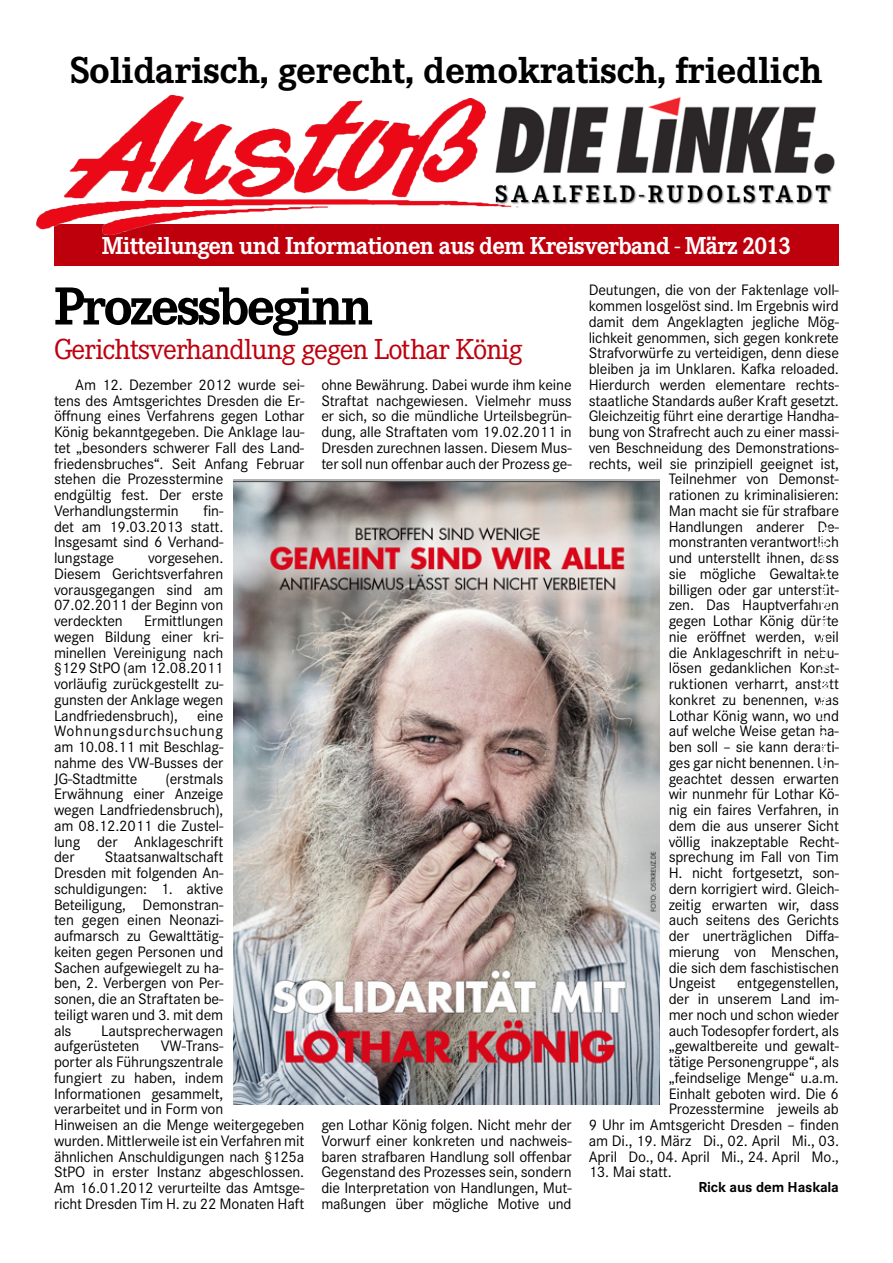
<style>
.page{position:relative;width:893px;height:1263px;background:#fff}
.page>*{position:absolute;margin:0;border:0;box-sizing:border-box;transform-origin:0 0}
.t1{font:700 55.5px "Corporate E";letter-spacing:-.05em;color:#000}
.t2{font:700 39px "Corporate E";letter-spacing:-.01em;color:#000}
.t3{font:30px "Corporate E";letter-spacing:-.03em;color:#be000d}
.t4{font:700 25.5px "Corporate E";letter-spacing:-.03em;color:#fff;scale:.96 1}
.t5{font:15.75px/15.8px "Corporate S";letter-spacing:-.01em;color:#000;text-align:justify}
.t6{font:700 15px "Corporate S";letter-spacing:-.01em;color:#000}
</style>
<div class="page">
<img style="left:523px;top:97px;width:312px;height:108px">
<div style="left:54px;top:224px;width:785px;height:42px;background:#be000d"></div>
<img style="left:36px;top:94px;width:487px;height:141px">
<img style="left:234px;top:479px;width:425px;height:625px">
<h2 class="t2" style="left:70px;top:48px;width:754px">Solidarisch, gerecht, demokratisch, friedlich</h2>
<h3 class="t4" style="left:102px;top:232px;width:719px">Mitteilungen und Informationen aus dem Kreisverband - März 2013</h3>
<h1 class="t1" style="left:54px;top:275px;width:320px">Prozessbeginn</h1>
<h3 class="t3" style="left:54px;top:333px;width:470px">Gerichtsverhandlung gegen Lothar König</h3>
<p class="t5" style="left:321px;top:377px;width:252px">ohne Bewährung. Dabei wurde ihm keine Straftat nachgewiesen. Vielmehr muss er sich, so die mündliche Urteilsbegrün&shy;dung, alle Straftaten vom 19.02.2011 in Dresden zurechnen lassen. Diesem Mus&shy;ter soll nun offenbar auch der Prozess ge-</p>
<p class="t5" style="left:54px;top:377px;width:252px;text-align:left;text-indent:21px">Am 12. Dezember 2012 wurde sei&shy;tens des Amtsgerichtes Dresden die Er&shy;öffnung eines Verfahrens gegen Lothar König bekanntgegeben. Die Anklage lau&shy;tet „besonders schwerer Fall des Land&shy;friedensbruches“. Seit Anfang Februar stehen die Prozesstermine<br>endgültig fest. Der erste Verhandlungstermin</p>
<p class="t5" style="left:54px;top:503px;width:171px;text-indent:149px">fin&shy;det am 19.03.2013 statt.<br>Insgesamt sind 6 Verhand&shy;lungstage</p>
<p class="t5" style="left:54px;top:550px;width:171px;text-indent:94px">vorgesehen.<br>Diesem Gerichtsverfahren vorausgegangen sind am 07.02.2011 der Beginn von verdeckten</p>
<p class="t5" style="left:54px;top:613px;width:171px;text-indent:90px">Ermittlungen wegen Bildung einer kri&shy;minellen Vereinigung nach §129 StPO (am 12.08.2011 vorläufig zurückgestellt zu&shy;gunsten der Anklage wegen Landfriedensbruch), eine Wohnungsdurchsuchung am 10.08.11 mit Beschlag&shy;nahme des VW-Busses der JG-Stadtmitte</p>
<p class="t5" style="left:54px;top:771px;width:171px;text-indent:111px">(erstmals Erwähnung einer Anzeige wegen Landfriedensbruch), am 08.12.2011 die Zustel&shy;lung der Anklageschrift der</p>
<p class="t5" style="left:54px;top:849px;width:171px;text-indent:51px">Staatsanwaltschaft Dresden mit folgenden An&shy;schuldigungen: 1. aktive Beteiligung, Demonstran&shy;ten gegen einen Neonazi&shy;aufmarsch zu Gewalttätig&shy;keiten gegen Personen und Sachen aufgewiegelt zu ha&shy;ben, 2. Verbergen von Per&shy;sonen, die an Straftaten be&shy;teiligt waren und 3. mit dem als</p>
<p class="t5" style="left:54px;top:1023px;width:171px;text-indent:47px">Lautsprecherwagen aufgerüsteten</p>
<p class="t5" style="left:54px;top:1038px;width:252px;text-align:left;text-indent:107px">VW-Trans-<br>porter als Führungszentrale<br>fungiert zu haben, indem<br>Informationen gesammelt,<br>verarbeitet und in Form von<br>Hinweisen an die Menge weitergegeben wurden. Mittlerweile ist ein Verfahren mit ähnlichen Anschuldigungen nach §125a<br>StPO in erster Instanz abgeschlossen.<br>Am 16.01.2012 verurteilte das Amtsge&shy;richt Dresden Tim H. zu 22 Monaten Haft</p>
<p class="t5" style="left:321px;top:1117px;width:252px">gen Lothar König folgen. Nicht mehr der Vorwurf einer konkreten und nachweis&shy;baren strafbaren Handlung soll offenbar Gegenstand des Prozesses sein, sondern die Interpretation von Handlungen, Mut&shy;maßungen über mögliche Motive und</p>
<p class="t5" style="left:589px;top:282px;width:252px">Deutungen, die von der Faktenlage voll-</p>
<p class="t5" style="left:589px;top:298px;width:252px">kommen losgelöst sind. Im Ergebnis wird</p>
<p class="t5" style="left:589px;top:314px;width:252px">damit dem Angeklagten jegliche Mög-</p>
<p class="t5" style="left:589px;top:330px;width:252px">lichkeit genommen, sich gegen konkrete</p>
<p class="t5" style="left:589px;top:345px;width:252px">Strafvorwürfe zu verteidigen, denn diese</p>
<p class="t5" style="left:589px;top:361px;width:252px">bleiben ja im Unklaren. Kafka reloaded.</p>
<p class="t5" style="left:589px;top:377px;width:252px">Hierdurch werden elementare rechts-</p>
<p class="t5" style="left:589px;top:393px;width:252px">staatliche Standards außer Kraft gesetzt.</p>
<p class="t5" style="left:589px;top:408px;width:252px">Gleichzeitig führt eine derartige Handha-</p>
<p class="t5" style="left:589px;top:424px;width:252px">bung von Strafrecht auch zu einer massi-</p>
<p class="t5" style="left:589px;top:440px;width:252px">ven Beschneidung des Demonstrations-</p>
<p class="t5" style="left:589px;top:456px;width:252px">rechts, weil sie prinzipiell geeignet ist,</p>
<p class="t5" style="left:669px;top:471px;width:172px">Teilnehmer von Demonst-</p>
<p class="t5" style="left:669px;top:487px;width:172px">rationen zu kriminalisieren:</p>
<p class="t5" style="left:669px;top:503px;width:172px">Man macht sie für strafbare</p>
<p class="t5" style="left:669px;top:519px;width:172px">Handlungen anderer De-</p>
<p class="t5" style="left:669px;top:534px;width:172px">monstranten verantwortlich</p>
<p class="t5" style="left:669px;top:550px;width:172px">und unterstellt ihnen, dass</p>
<p class="t5" style="left:669px;top:566px;width:172px">sie mögliche Gewaltakte</p>
<p class="t5" style="left:669px;top:582px;width:172px">billigen oder gar unterstüt-</p>
<p class="t5" style="left:669px;top:597px;width:172px">zen. Das Hauptverfahren</p>
<p class="t5" style="left:669px;top:613px;width:172px">gegen Lothar König dürfte</p>
<p class="t5" style="left:669px;top:629px;width:172px">nie eröffnet werden, weil</p>
<p class="t5" style="left:669px;top:645px;width:172px">die Anklageschrift in nebu-</p>
<p class="t5" style="left:669px;top:660px;width:172px">lösen gedanklichen Konst-</p>
<p class="t5" style="left:669px;top:676px;width:172px">ruktionen verharrt, anstatt</p>
<p class="t5" style="left:669px;top:692px;width:172px">konkret zu benennen, was</p>
<p class="t5" style="left:669px;top:708px;width:172px">Lothar König wann, wo und</p>
<p class="t5" style="left:669px;top:723px;width:172px">auf welche Weise getan ha-</p>
<p class="t5" style="left:669px;top:739px;width:172px">ben soll – sie kann derarti-</p>
<p class="t5" style="left:669px;top:755px;width:172px">ges gar nicht benennen. Un-</p>
<p class="t5" style="left:669px;top:771px;width:172px">geachtet dessen erwarten</p>
<p class="t5" style="left:669px;top:786px;width:172px">wir nunmehr für Lothar Kö-</p>
<p class="t5" style="left:669px;top:802px;width:172px">nig ein faires Verfahren, in</p>
<p class="t5" style="left:669px;top:818px;width:172px">dem die aus unserer Sicht</p>
<p class="t5" style="left:669px;top:834px;width:172px">völlig inakzeptable Recht-</p>
<p class="t5" style="left:669px;top:849px;width:172px">sprechung im Fall von Tim</p>
<p class="t5" style="left:669px;top:865px;width:172px">H. nicht fortgesetzt, son-</p>
<p class="t5" style="left:669px;top:881px;width:172px">dern korrigiert wird. Gleich-</p>
<p class="t5" style="left:669px;top:897px;width:172px">zeitig erwarten wir, dass</p>
<p class="t5" style="left:669px;top:912px;width:172px">auch seitens des Gerichts</p>
<p class="t5" style="left:669px;top:928px;width:172px">der unerträglichen Diffa-</p>
<p class="t5" style="left:669px;top:944px;width:172px">mierung von Menschen,</p>
<p class="t5" style="left:669px;top:960px;width:172px">die sich dem faschistischen</p>
<p class="t5" style="left:669px;top:975px;width:49px">Ungeist</p>
<p class="t5" style="left:589px;top:975px;width:252px;text-align:right">entgegenstellen,<br>der in unserem Land im-<br>mer noch und schon wieder<br>auch Todesopfer fordert, als „gewaltbereite und gewalt-<br>tätige Personengruppe“, als<br>„feindselige Menge“ u.a.m.<br>Einhalt geboten wird. Die 6<br>Prozesstermine jeweils ab<br>9 Uhr im Amtsgericht Dresden – finden am Di., 19. März Di., 02. April Mi., 03.<br>April Do., 04. April Mi., 24. April Mo.,</p>
<p class="t5" style="left:589px;top:1164px;width:85px">13. Mai statt.</p>
<p class="t6" style="left:698px;top:1179px;width:142px">Rick aus dem Haskala</p>
</div>
